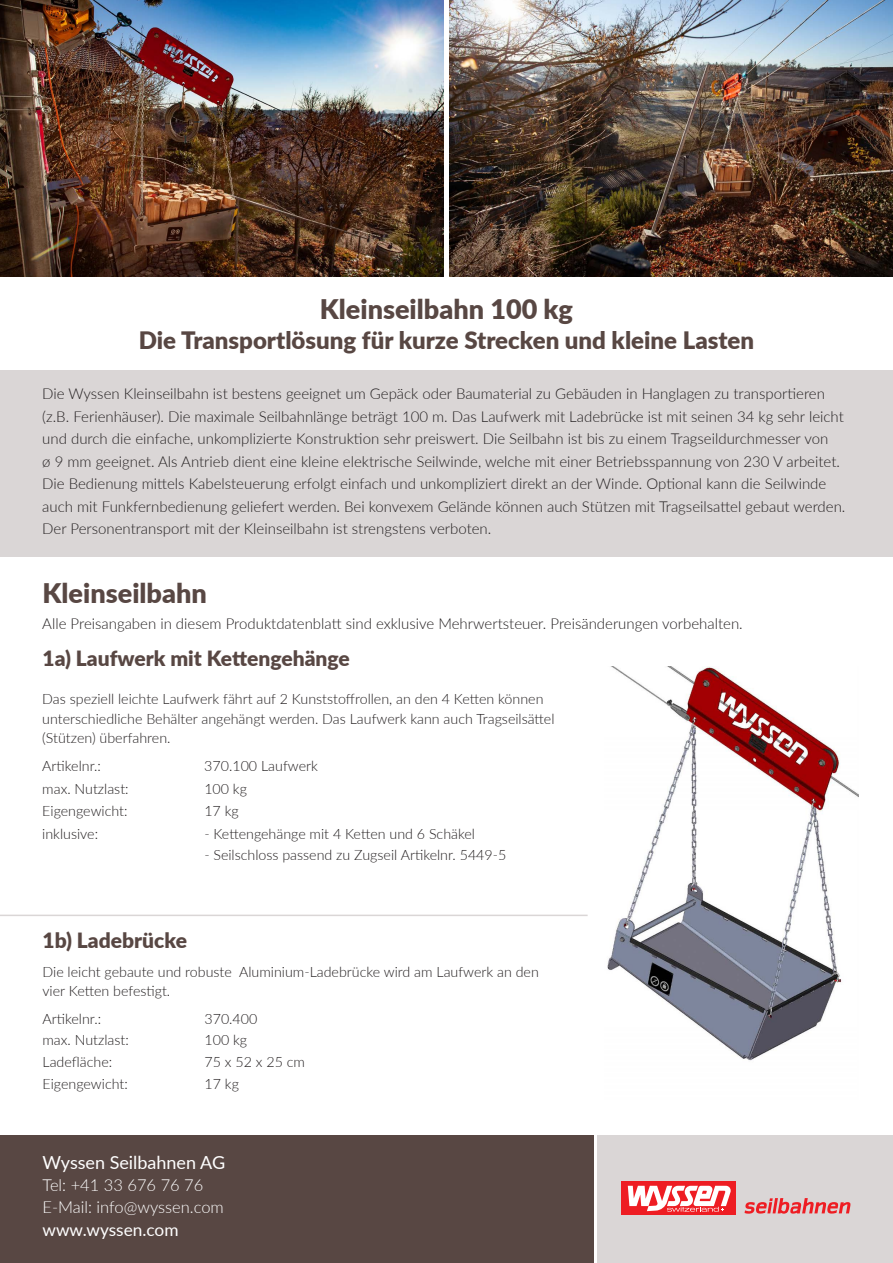
<style>
.page{position:relative;width:893px;height:1263px;background:#fff}
.page>*{position:absolute;margin:0;border:0;box-sizing:border-box;transform-origin:0 0}
.t1{font:900 27px "Lato";color:#584743}
.t2{font:900 24px "Lato";color:#584743}
.t3{font:900 21px "Lato";color:#584743}
.t4{font:18px "Lato";color:#fff}
.t5{font:17.25px "Lato";color:#fff}
.t6{font:300 16.5px/21.9px "Lato";color:#fff}
.t7{font:300 15px/22.5px "Lato";color:#231f20}
.t8{font:300 14.25px/19.5px "Lato";color:#231f20}
</style>
<div class="page">
<div style="left:0;top:371px;width:893px;height:186px;background:#dad6d6"></div>
<div style="left:0;top:1135px;width:594px;height:128px;background:#584743"></div>
<div style="left:598px;top:1135px;width:295px;height:128px;background:#dad6d6"></div>
<div style="left:621px;top:1181px;width:115px;height:33px;background:#ee1d23"></div>
<svg style="left:744px;top:1198px;width:106px;height:16px"></svg>
<svg style="left:628px;top:1186px;width:103px;height:26px"></svg>
<hr style="left:0;top:915px;width:588px;height:1px;background:#dad6d6">
<img style="left:607px;top:667px;width:252px;height:394px">
<img style="left:0;top:0;width:443px;height:276px">
<img style="left:450px;top:0;width:443px;height:276px">
<h1 class="t1" style="left:320px;top:289px;width:255px">Kleinseilbahn 100 kg</h1>
<h2 class="t2" style="left:139px;top:323px;width:617px">Die Transportlösung für kurze Strecken und kleine Lasten</h2>
<p class="t7" style="left:42px;top:382px;width:805px">Die Wyssen Kleinseilbahn ist bestens geeignet um Gepäck oder Baumaterial zu Gebäuden in Hanglagen zu transportieren (z.B. Ferienhäuser). Die maximale Seilbahnlänge beträgt 100 m. Das Laufwerk mit Ladebrücke ist mit seinen 34 kg sehr leicht und durch die einfache, unkomplizierte Konstruktion sehr preiswert. Die Seilbahn ist bis zu einem Tragseildurchmesser von<br>ø 9 mm geeignet. Als Antrieb dient eine kleine elektrische Seilwinde, welche mit einer Betriebsspannung von 230 V arbeitet.<br>Die Bedienung mittels Kabelsteuerung erfolgt einfach und unkompliziert direkt an der Winde. Optional kann die Seilwinde auch mit Funkfernbedienung geliefert werden. Bei konvexem Gelände können auch Stützen mit Tragseilsattel gebaut werden.<br>Der Personentransport mit der Kleinseilbahn ist strengstens verboten.</p>
<h1 class="t1" style="left:43px;top:573px;width:166px">Kleinseilbahn</h1>
<p class="t7" style="left:42px;top:612px;width:702px">Alle Preisangaben in diesem Produktdatenblatt sind exklusive Mehrwertsteuer. Preisänderungen vorbehalten.</p>
<h3 class="t3" style="left:43px;top:642px;width:309px">1a) Laufwerk mit Kettengehänge</h3>
<p class="t8" style="left:42px;top:689px;width:514px">Das speziell leichte Laufwerk fährt auf 2 Kunststoffrollen, an den 4 Ketten können unterschiedliche Behälter angehängt werden. Das Laufwerk kann auch Tragseilsättel (Stützen) überfahren.</p>
<p class="t8" style="left:42px;top:756px;width:60px">Artikelnr.:</p>
<p class="t8" style="left:204px;top:756px;width:115px">370.100 Laufwerk</p>
<p class="t8" style="left:42px;top:778px;width:88px">max. Nutzlast:</p>
<p class="t8" style="left:204px;top:778px;width:44px">100 kg</p>
<p class="t8" style="left:42px;top:801px;width:87px">Eigengewicht:</p>
<p class="t8" style="left:204px;top:801px;width:36px">17 kg</p>
<p class="t8" style="left:42px;top:823px;width:57px">inklusive:</p>
<p class="t8" style="left:204px;top:823px;width:272px">- Kettengehänge mit 4 Ketten und 6 Schäkel</p>
<p class="t8" style="left:204px;top:845px;width:304px">- Seilschloss passend zu Zugseil Artikelnr. 5449-5</p>
<h3 class="t3" style="left:43px;top:925px;width:146px">1b) Ladebrücke</h3>
<p class="t8" style="left:43px;top:961px;width:498px">Die leicht gebaute und robuste Aluminium-Ladebrücke wird am Laufwerk an den vier Ketten befestigt.</p>
<p class="t8" style="left:43px;top:1008px;width:60px">Artikelnr.:</p>
<p class="t8" style="left:205px;top:1008px;width:54px">370.400</p>
<p class="t8" style="left:43px;top:1030px;width:88px">max. Nutzlast:</p>
<p class="t8" style="left:205px;top:1030px;width:44px">100 kg</p>
<p class="t8" style="left:43px;top:1051px;width:71px">Ladefläche:</p>
<p class="t8" style="left:205px;top:1051px;width:102px">75 x 52 x 25 cm</p>
<p class="t8" style="left:43px;top:1073px;width:87px">Eigengewicht:</p>
<p class="t8" style="left:205px;top:1073px;width:36px">17 kg</p>
<p class="t4" style="left:43px;top:1150px;width:184px">Wyssen Seilbahnen AG</p>
<p class="t6" style="left:43px;top:1174px;width:183px">Tel: +41 33 676 76 76<br>E-Mail: info@wyssen.com</p>
<p class="t5" style="left:43px;top:1217px;width:138px">www.wyssen.com</p>
</div>
